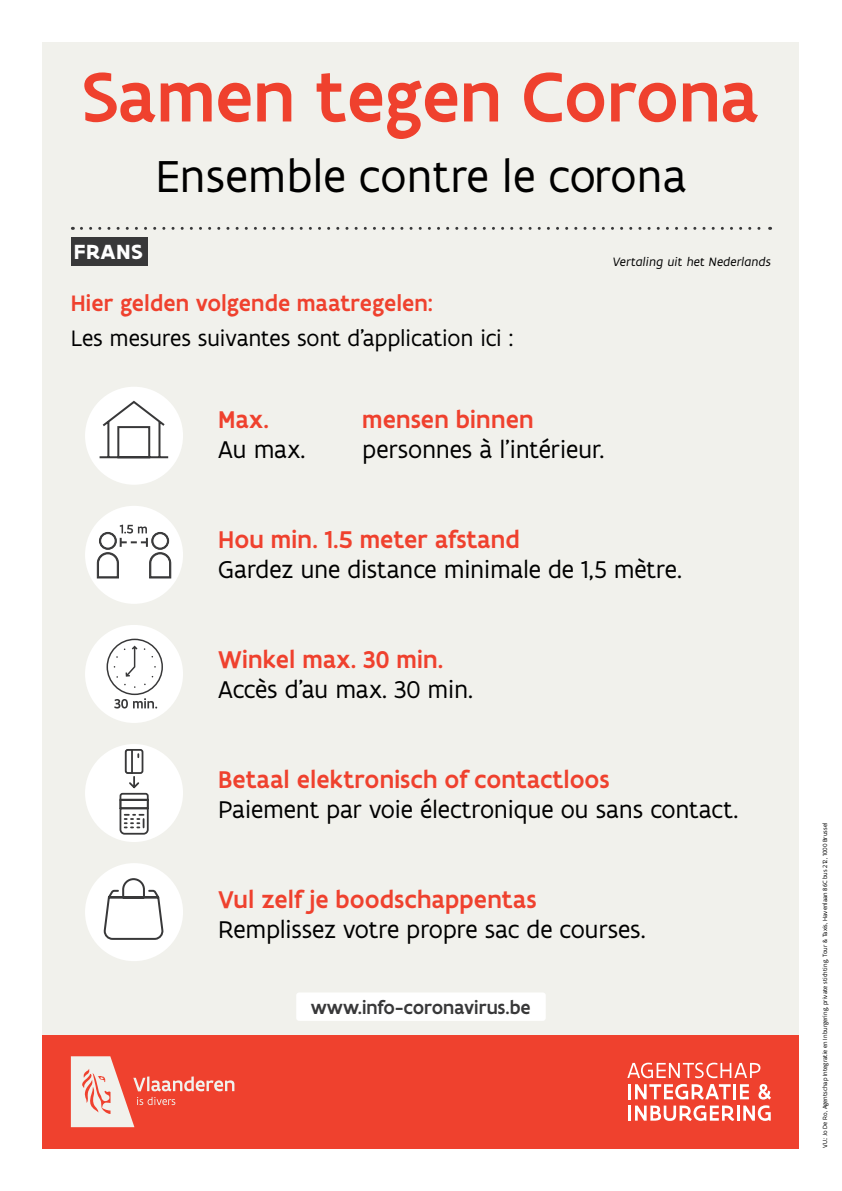
<style>
.page{position:relative;width:842px;height:1191px;background:#fff}
.page>*{position:absolute;margin:0;border:0;box-sizing:border-box;transform-origin:0 0}
.t1{font:500 75px "Flanders Art Sans";color:#ef412e}
.t2{font:48px "Flanders Art Sans";color:#000}
.t3{font:26px "Flanders Art Sans";letter-spacing:-.01em;color:#000}
.t4{font:500 26px "Flanders Art Sans";letter-spacing:.005em;color:#ef412e}
.t5{font:24px "Flanders Art Sans";letter-spacing:-.015em;color:#000}
.t6{font:500 24px "Flanders Art Sans";letter-spacing:.005em;color:#ef412e}
.t7{font:700 22px "Flanders Art Sans";letter-spacing:.02em;color:#fff}
.t8{font:500 20px "Flanders Art Sans";color:#383839}
.t9{font:italic 13px "Flanders Art Sans";letter-spacing:.005em;color:#000}
.t10{font:6.5px "Flanders Art Sans";color:#000}
</style>
<div class="page">
<div style="left:43px;top:43px;width:756px;height:1000px;background:#f1f1ec"></div>
<div style="left:43px;top:1035px;width:756px;height:113px;background:#ef412e"></div>
<svg style="left:627px;top:1062px;width:133px;height:16px"></svg>
<hr style="left:628px;top:1084px;width:3px;height:15px;background:#fff">
<svg style="left:635px;top:1084px;width:96px;height:15px"></svg>
<hr style="left:733px;top:1084px;width:3px;height:15px;background:#fff">
<svg style="left:740px;top:1084px;width:9px;height:15px"></svg>
<svg style="left:758px;top:1084px;width:13px;height:15px"></svg>
<hr style="left:628px;top:1105px;width:3px;height:15px;background:#fff">
<svg style="left:635px;top:1105px;width:136px;height:15px"></svg>
<svg style="left:71px;top:1056px;width:163px;height:71px"></svg>
<div style="left:296px;top:992px;width:250px;height:28px;background:#fff;border-radius:3px"></div>
<svg style="left:81px;top:227px;width:690px;height:3px"></svg>
<div style="left:71px;top:237px;width:76px;height:29px;background:#383839"></div>
<div style="left:85px;top:387px;width:98px;height:98px;background:#fff;border-radius:50%"></div>
<div style="left:85px;top:625px;width:98px;height:98px;background:#fff;border-radius:50%"></div>
<div style="left:85px;top:863px;width:98px;height:98px;background:#fff;border-radius:50%"></div>
<svg style="left:99px;top:400px;width:70px;height:59px"></svg>
<div style="left:85px;top:506px;width:98px;height:98px;background:#fff;border-radius:50%"></div>
<div style="left:85px;top:744px;width:98px;height:98px;background:#fff;border-radius:50%"></div>
<svg style="left:97px;top:525px;width:75px;height:54px"></svg>
<svg style="left:107px;top:638px;width:56px;height:70px"></svg>
<svg style="left:119px;top:749px;width:30px;height:86px"></svg>
<svg style="left:103px;top:878px;width:61px;height:62px"></svg>
<h1 class="t1" style="left:83px;top:50px;width:678px">Samen tegen Corona</h1>
<h2 class="t2" style="left:155px;top:146px;width:533px">Ensemble contre le corona</h2>
<p class="t7" style="left:74px;top:238px;width:71px">FRANS</p>
<p class="t6" style="left:71px;top:288px;width:363px">Hier gelden volgende maatregelen:</p>
<p class="t5" style="left:71px;top:324px;width:444px">Les mesures suivantes sont d’application ici :</p>
<p class="t9" style="left:613px;top:254px;width:160px">Vertaling uit het Nederlands</p>
<p class="t4" style="left:218px;top:403px;width:52px">Max.</p>
<p class="t4" style="left:362px;top:403px;width:173px">mensen binnen</p>
<p class="t3" style="left:218px;top:433px;width:89px">Au max.</p>
<p class="t3" style="left:362px;top:433px;width:244px">personnes à l’intérieur.</p>
<p class="t4" style="left:218px;top:523px;width:303px">Hou min. 1.5 meter afstand</p>
<p class="t3" style="left:218px;top:553px;width:465px">Gardez une distance minimale de 1,5 mètre.</p>
<p class="t4" style="left:218px;top:643px;width:226px">Winkel max. 30 min.</p>
<p class="t3" style="left:218px;top:673px;width:256px">Accès d’au max. 30 min.</p>
<p class="t4" style="left:218px;top:763px;width:393px">Betaal elektronisch of contactloos</p>
<p class="t3" style="left:218px;top:793px;width:521px">Paiement par voie électronique ou sans contact.</p>
<p class="t4" style="left:218px;top:883px;width:320px">Vul zelf je boodschappentas</p>
<p class="t3" style="left:218px;top:913px;width:429px">Remplissez votre propre sac de courses.</p>
<p class="t8" style="left:311px;top:995px;width:221px">www.info-coronavirus.be</p>
<p class="t10" style="left:821px;top:1148px;width:327px;rotate:-90deg">V.U.: Jo De Ro, Agentschap Integratie en Inburgering, private stichting, Tour &amp; Taxis, Havenlaan 86C bus 212, 1000 Brussel</p>
</div>
